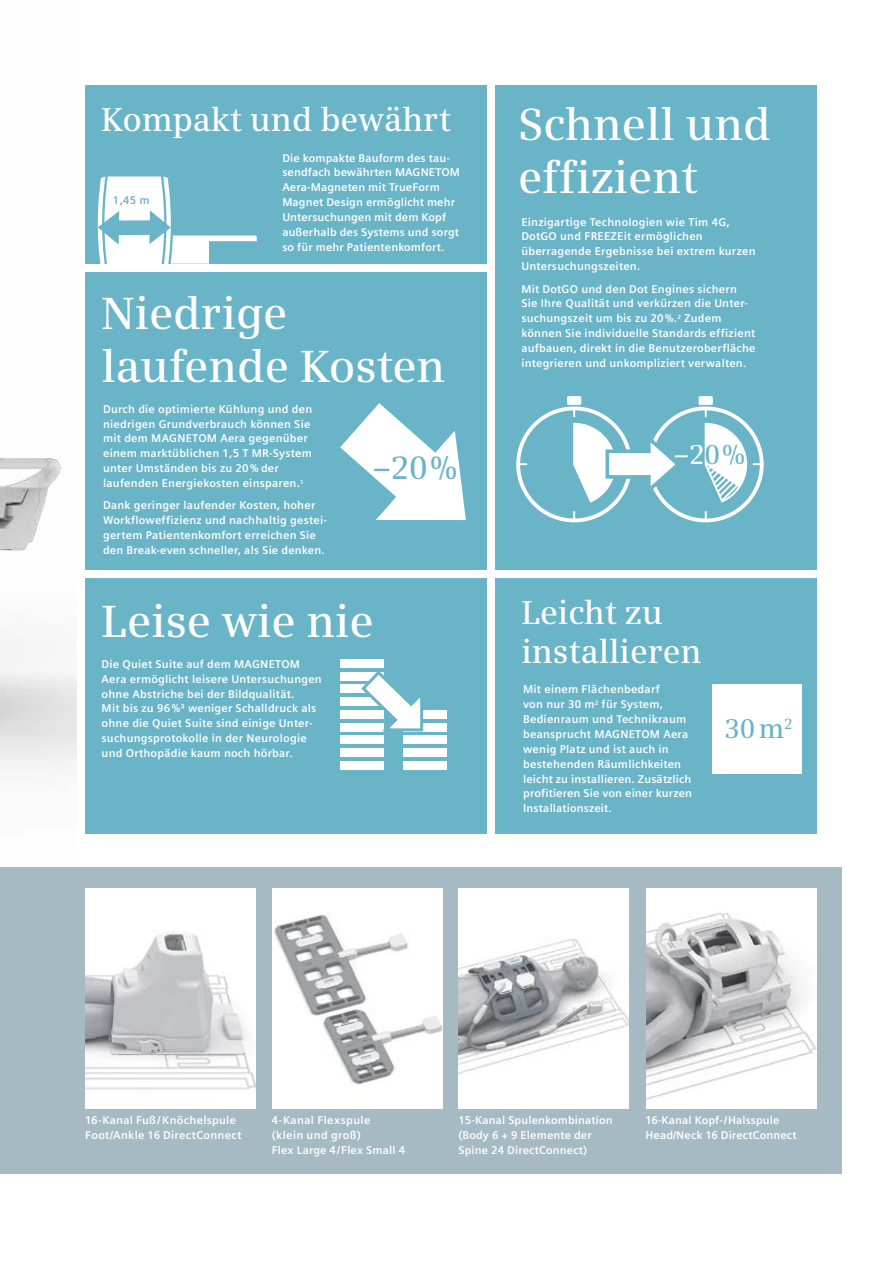
<style>
.page{position:relative;width:893px;height:1263px;background:#fff}
.page>*{position:absolute;margin:0;border:0;box-sizing:border-box;transform-origin:0 0}
.t1{font:600 45px/52.5px "Siemens Serif";letter-spacing:-.005em;color:#fff}
.t2{font:600 33px/39px "Siemens Serif";letter-spacing:-.005em;color:#fff}
.t3{font:600 32.4px "Siemens Serif";color:#6ab4c8}
.t4{font:600 27.3px "Siemens Serif";color:#fff}
.t5{font:600 27px "Siemens Serif";color:#6ab4c8}
.t6{font:700 11.25px/14.9px "Siemens Sans";letter-spacing:.02em;color:#fff}
.t7{font:700 11.25px "Siemens Sans";color:#6ab4c8}
.s1{color:#6ab4c8}
</style>
<div class="page">
<img style="left:0;top:456px;width:77px;height:313px">
<div style="left:0;top:867px;width:842px;height:307px;background:#a6bac3"></div>
<img style="left:273px;top:888px;width:170px;height:220px">
<img style="left:459px;top:888px;width:170px;height:220px">
<img style="left:85px;top:888px;width:170px;height:220px">
<img style="left:646px;top:888px;width:170px;height:220px">
<div style="left:85px;top:85px;width:401px;height:179px;background:#6ab4c8"></div>
<div style="left:85px;top:578px;width:401px;height:255px;background:#6ab4c8"></div>
<div style="left:495px;top:85px;width:321px;height:485px;background:#6ab4c8"></div>
<div style="left:85px;top:272px;width:401px;height:298px;background:#6ab4c8"></div>
<div style="left:495px;top:578px;width:321px;height:255px;background:#6ab4c8"></div>
<div style="left:713px;top:685px;width:89px;height:89px;background:#fff"></div>
<svg style="left:98px;top:176px;width:159px;height:88px"></svg>
<svg style="left:340px;top:403px;width:126px;height:117px"></svg>
<div style="left:340px;top:659px;width:43px;height:9px;background:#fff"></div>
<div style="left:340px;top:672px;width:43px;height:8px;background:#fff"></div>
<div style="left:340px;top:685px;width:43px;height:8px;background:#fff"></div>
<div style="left:340px;top:697px;width:43px;height:9px;background:#fff"></div>
<div style="left:340px;top:710px;width:43px;height:9px;background:#fff"></div>
<div style="left:340px;top:723px;width:43px;height:8px;background:#fff"></div>
<div style="left:340px;top:736px;width:43px;height:8px;background:#fff"></div>
<div style="left:340px;top:748px;width:43px;height:9px;background:#fff"></div>
<div style="left:340px;top:761px;width:43px;height:9px;background:#fff"></div>
<div style="left:403px;top:710px;width:43px;height:9px;background:#fff"></div>
<div style="left:403px;top:723px;width:43px;height:8px;background:#fff"></div>
<div style="left:403px;top:736px;width:43px;height:8px;background:#fff"></div>
<div style="left:403px;top:748px;width:43px;height:9px;background:#fff"></div>
<div style="left:403px;top:761px;width:43px;height:9px;background:#fff"></div>
<svg style="left:359px;top:672px;width:67px;height:60px"></svg>
<div style="left:516px;top:406px;width:116px;height:116px;border:4px solid #fff;border-radius:50%"></div>
<svg style="left:573px;top:408px;width:2px;height:8px"></svg>
<svg style="left:573px;top:512px;width:2px;height:8px"></svg>
<svg style="left:518px;top:463px;width:8px;height:2px"></svg>
<div style="left:567px;top:396px;width:14px;height:9px;background:#fff"></div>
<div style="left:648px;top:406px;width:116px;height:116px;border:4px solid #fff;border-radius:50%"></div>
<svg style="left:705px;top:408px;width:2px;height:8px"></svg>
<svg style="left:705px;top:512px;width:2px;height:8px"></svg>
<div style="left:699px;top:396px;width:14px;height:9px;background:#fff"></div>
<svg style="left:573px;top:422px;width:102px;height:82px"></svg>
<svg style="left:704px;top:422px;width:58px;height:82px"></svg>
<h2 class="t2" style="left:101px;top:99px;width:351px">Kompakt und bewährt</h2>
<p class="t6" style="left:282px;top:150px;width:179px">Die kompakte Bauform des tau&shy;sendfach bewährten MAGNETOM<br>Aera-Magneten mit TrueForm<br>Magnet Design ermöglicht mehr<br>Untersuchungen mit dem Kopf außerhalb des Systems und sorgt so für mehr Patientenkomfort.</p>
<p class="t7" style="left:113px;top:194px;width:38px">1,45 m</p>
<h1 class="t1" style="left:102px;top:287px;width:345px">Niedrige laufende Kosten</h1>
<p class="t6" style="left:103px;top:401px;width:211px">Durch die optimierte Kühlung und den niedrigen Grundverbrauch können Sie mit dem MAGNETOM Aera gegenüber einem marktüblichen 1,5 T MR-System unter Umständen bis zu 20 % der laufenden Energiekosten einsparen.<sup>1</sup></p>
<p class="t6" style="left:103px;top:498px;width:225px">Dank geringer laufender Kosten, hoher Workfloweffizienz und nachhaltig gestei&shy;gertem Patientenkomfort erreichen Sie den Break-even schneller, als Sie denken.</p>
<h3 class="t3" style="left:372px;top:449px;width:86px">–20%</h3>
<h1 class="t1" style="left:102px;top:595px;width:274px">Leise wie nie</h1>
<p class="t6" style="left:102px;top:656px;width:222px">Die Quiet Suite auf dem MAGNETOM Aera ermöglicht leisere Untersuchungen ohne Abstriche bei der Bildqualität.<br>Mit bis zu 96 %³ weniger Schalldruck als ohne die Quiet Suite sind einige Unter&shy;suchungsprotokolle in der Neurologie und Orthopädie kaum noch hörbar.</p>
<h1 class="t1" style="left:518px;top:98px;width:254px">Schnell und effizient</h1>
<p class="t6" style="left:521px;top:214px;width:236px">Einzigartige Technologien wie Tim 4G, DotGO und FREEZEit ermöglichen überragende Ergebnisse bei extrem kurzen Untersuchungszeiten.</p>
<p class="t6" style="left:521px;top:281px;width:236px">Mit DotGO und den Dot Engines sichern Sie Ihre Qualität und verkürzen die Unter&shy;suchungszeit um bis zu 20 %.<sup>2</sup> Zudem können Sie individuelle Standards effizient aufbauen, direkt in die Benutzeroberfläche integrieren und unkompliziert verwalten.</p>
<h3 class="t4" style="left:674px;top:438px;width:73px">–2<span class="s1">0%</span></h3>
<h2 class="t2" style="left:521px;top:593px;width:182px">Leicht zu installieren</h2>
<p class="t6" style="left:523px;top:682px;width:170px">Mit einem Flächenbedarf<br>von nur 30 m<sup>2</sup> für System,<br>Bedienraum und Technikraum beansprucht MAGNETOM Aera wenig Platz und ist auch in bestehenden Räumlichkeiten leicht zu installieren. Zusätzlich profitieren Sie von einer kurzen<br>Installationszeit.</p>
<h3 class="t5" style="left:724px;top:712px;width:70px">30 m<sup>2</sup></h3>
<p class="t6" style="left:85px;top:1112px;width:158px">16-Kanal Fuß / Knöchelspule<br>Foot/Ankle 16 DirectConnect</p>
<p class="t6" style="left:458px;top:1112px;width:156px">15-Kanal Spulenkombination (Body 6 + 9 Elemente der<br>Spine 24 DirectConnect)</p>
<p class="t6" style="left:645px;top:1112px;width:153px">16-Kanal Kopf-/Halsspule<br>Head/Neck 16 DirectConnect</p>
<p class="t6" style="left:272px;top:1112px;width:135px">4-Kanal Flexspule<br>(klein und groß)<br>Flex Large 4 / Flex Small 4</p>
</div>
